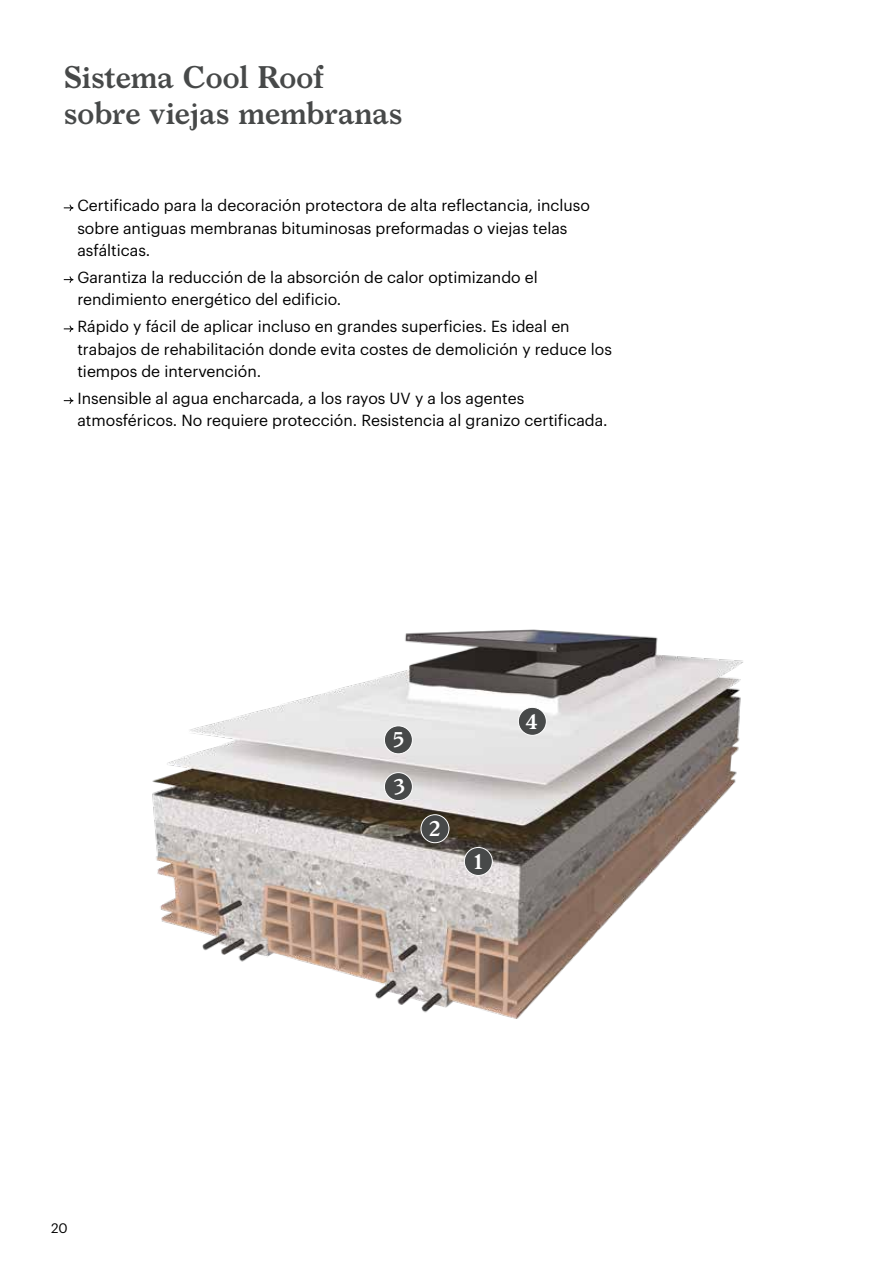
<style>
.page{position:relative;width:893px;height:1263px;background:#fff}
.page>*{position:absolute;margin:0;border:0;box-sizing:border-box;transform-origin:0 0}
.t1{font:600 30px/36px "Larish Neue";letter-spacing:-.015em;color:#474949}
.t2{font:600 20.55px "Larish Neue";color:#fff}
.t3{font:15.75px/22.5px "Graphik";color:#000}
.t4{font:13.5px "Graphik";color:#000}
</style>
<div class="page">
<svg style="left:64px;top:204px;width:10px;height:7px"></svg>
<svg style="left:64px;top:276px;width:10px;height:7px"></svg>
<svg style="left:64px;top:325px;width:10px;height:8px"></svg>
<svg style="left:64px;top:397px;width:10px;height:7px"></svg>
<img style="left:152px;top:629px;width:591px;height:390px">
<div style="left:384px;top:773px;width:28px;height:28px;background:#474949;border-radius:50%"></div>
<div style="left:384px;top:772px;width:29px;height:29px;border:1px solid #fff;border-radius:50%"></div>
<div style="left:518px;top:707px;width:28px;height:28px;background:#474949;border-radius:50%"></div>
<div style="left:518px;top:707px;width:29px;height:29px;border:1px solid #fff;border-radius:50%"></div>
<div style="left:464px;top:847px;width:28px;height:28px;background:#474949;border-radius:50%"></div>
<div style="left:464px;top:847px;width:29px;height:29px;border:1px solid #fff;border-radius:50%"></div>
<div style="left:384px;top:726px;width:28px;height:28px;background:#474949;border-radius:50%"></div>
<div style="left:384px;top:725px;width:29px;height:29px;border:1px solid #fff;border-radius:50%"></div>
<div style="left:421px;top:815px;width:28px;height:28px;background:#474949;border-radius:50%"></div>
<div style="left:421px;top:814px;width:28px;height:29px;border:1px solid #fff;border-radius:50%"></div>
<h1 class="t1" style="left:64px;top:56px;width:341px">Sistema Cool Roof sobre viejas membranas</h1>
<p class="t3" style="left:77px;top:193px;width:514px">Certificado para la decoración protectora de alta reflectancia, incluso sobre antiguas membranas bituminosas preformadas o viejas telas asfálticas.</p>
<p class="t3" style="left:77px;top:264px;width:462px">Garantiza la reducción de la absorción de calor optimizando el rendimiento energético del edificio.</p>
<p class="t3" style="left:77px;top:314px;width:536px">Rápido y fácil de aplicar incluso en grandes superficies. Es ideal en trabajos de rehabilitación donde evita costes de demolición y reduce los tiempos de intervención.</p>
<p class="t3" style="left:77px;top:385px;width:532px">Insensible al agua encharcada, a los rayos UV y a los agentes atmosféricos. No requiere protección. Resistencia al granizo certificada.</p>
<p class="t4" style="left:51px;top:1218px;width:18px">20</p>
<h2 class="t2" style="left:393px;top:724px;width:13px">5</h2>
<h2 class="t2" style="left:394px;top:770px;width:13px">3</h2>
<h2 class="t2" style="left:429px;top:813px;width:13px">2</h2>
<h2 class="t2" style="left:473px;top:845px;width:11px">1</h2>
<h2 class="t2" style="left:525px;top:705px;width:14px">4</h2>
</div>
